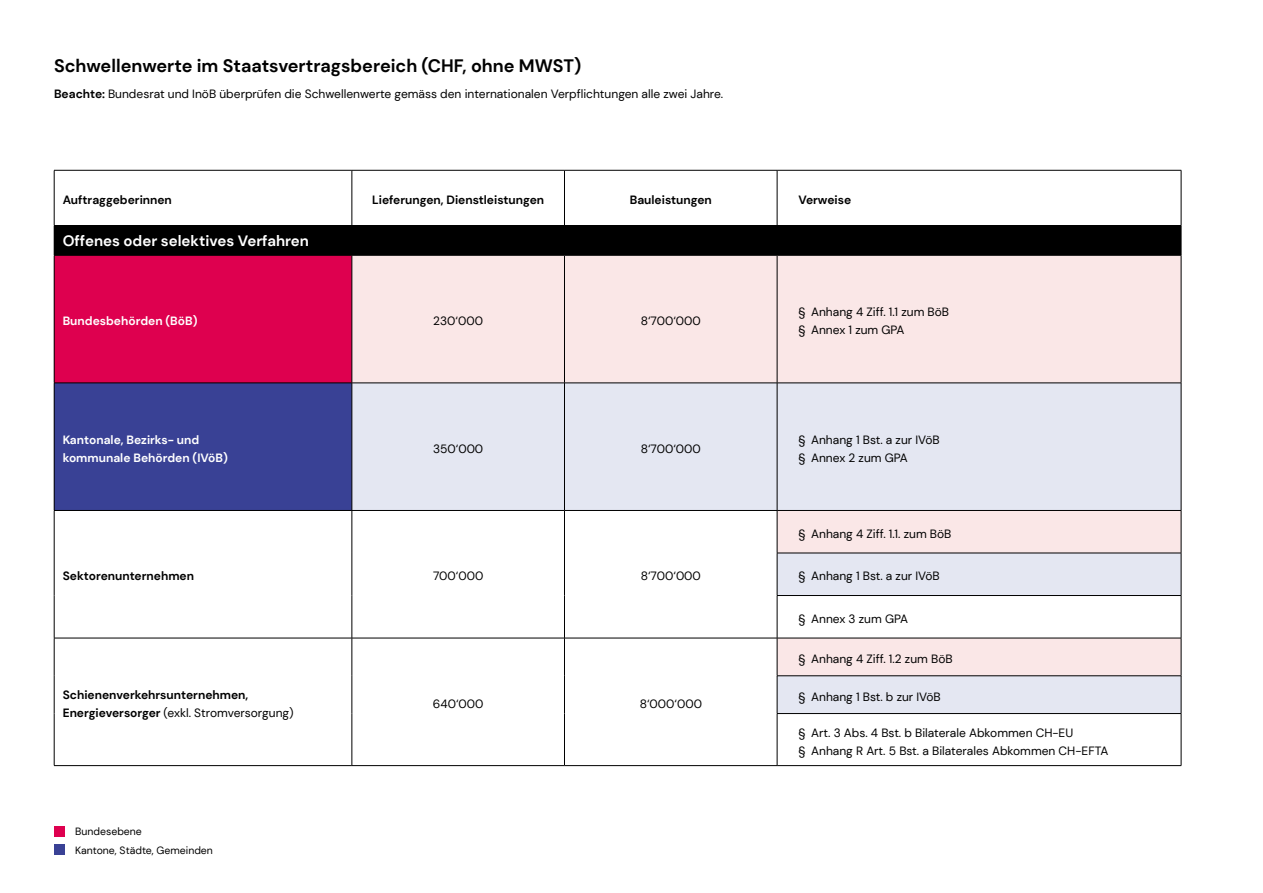
<style>
.page{position:relative;width:1263px;height:893px;background:#fff}
.page>*{position:absolute;margin:0;border:0;box-sizing:border-box;transform-origin:0 0}
.t1{font:700 18px "DM Sans";color:#000}
.t2{font:700 15px "DM Sans";color:#fff}
.t3{font:12px/18px "DM Sans";color:#000}
.t4{font:700 12px/18px "DM Sans";color:#000}
.t5{font:700 12px/18px "DM Sans";color:#fff}
.t6{font:10.5px/18.3px "DM Sans";color:#000}
.s1{font-weight:700}
.s2{font-weight:400}
</style>
<div class="page">
<div style="left:54px;top:226px;width:1127px;height:29px;background:#000"></div>
<div style="left:54px;top:255px;width:298px;height:128px;background:#de004f"></div>
<div style="left:353px;top:256px;width:828px;height:127px;background:#fae7e7"></div>
<div style="left:54px;top:383px;width:298px;height:127px;background:#394195"></div>
<svg style="left:353px;top:384px;width:828px;height:329px;fill:#e4e7f2"></svg>
<hr style="left:54px;top:170px;width:298px;height:1px;background:#000">
<hr style="left:54px;top:170px;width:1px;height:55px;background:#000">
<hr style="left:352px;top:170px;width:212px;height:1px;background:#000">
<hr style="left:352px;top:170px;width:1px;height:55px;background:#000">
<hr style="left:564px;top:170px;width:213px;height:1px;background:#000">
<hr style="left:564px;top:170px;width:1px;height:55px;background:#000">
<hr style="left:777px;top:170px;width:404px;height:1px;background:#000">
<hr style="left:777px;top:170px;width:1px;height:55px;background:#000">
<hr style="left:1181px;top:170px;width:1px;height:55px;background:#000">
<hr style="left:54px;top:225px;width:298px;height:1px;background:#000">
<hr style="left:352px;top:225px;width:212px;height:1px;background:#000">
<hr style="left:564px;top:225px;width:213px;height:1px;background:#000">
<hr style="left:777px;top:225px;width:404px;height:1px;background:#000">
<svg style="left:1181px;top:226px;width:1px;height:29px"></svg>
<hr style="left:54px;top:255px;width:298px;height:1px;background:#000">
<hr style="left:54px;top:255px;width:1px;height:128px;background:#000">
<hr style="left:352px;top:255px;width:212px;height:1px;background:#000">
<hr style="left:352px;top:255px;width:1px;height:128px;background:#000">
<hr style="left:564px;top:255px;width:213px;height:1px;background:#000">
<hr style="left:564px;top:255px;width:1px;height:128px;background:#000">
<hr style="left:777px;top:255px;width:404px;height:1px;background:#000">
<hr style="left:777px;top:255px;width:1px;height:128px;background:#000">
<hr style="left:1181px;top:255px;width:1px;height:128px;background:#000">
<hr style="left:54px;top:383px;width:298px;height:1px;background:#000">
<hr style="left:54px;top:383px;width:1px;height:127px;background:#000">
<hr style="left:352px;top:383px;width:212px;height:1px;background:#000">
<hr style="left:352px;top:383px;width:1px;height:127px;background:#000">
<hr style="left:564px;top:383px;width:213px;height:1px;background:#000">
<hr style="left:564px;top:383px;width:1px;height:127px;background:#000">
<hr style="left:777px;top:383px;width:404px;height:1px;background:#000">
<hr style="left:777px;top:383px;width:1px;height:127px;background:#000">
<hr style="left:1181px;top:383px;width:1px;height:127px;background:#000">
<hr style="left:54px;top:510px;width:298px;height:1px;background:#000">
<hr style="left:54px;top:511px;width:1px;height:42px;background:#000">
<hr style="left:352px;top:510px;width:212px;height:1px;background:#000">
<hr style="left:352px;top:511px;width:1px;height:42px;background:#000">
<hr style="left:564px;top:510px;width:213px;height:1px;background:#000">
<hr style="left:564px;top:511px;width:1px;height:42px;background:#000">
<hr style="left:777px;top:510px;width:404px;height:1px;background:#000">
<hr style="left:777px;top:511px;width:1px;height:42px;background:#000">
<hr style="left:1181px;top:511px;width:1px;height:42px;background:#000">
<hr style="left:54px;top:553px;width:1px;height:42px;background:#000">
<hr style="left:352px;top:553px;width:1px;height:42px;background:#000">
<hr style="left:564px;top:553px;width:1px;height:42px;background:#000">
<hr style="left:777px;top:553px;width:404px;height:1px;background:#000">
<hr style="left:777px;top:553px;width:1px;height:42px;background:#000">
<hr style="left:1181px;top:553px;width:1px;height:42px;background:#000">
<hr style="left:54px;top:595px;width:1px;height:43px;background:#000">
<hr style="left:352px;top:595px;width:1px;height:43px;background:#000">
<hr style="left:564px;top:595px;width:1px;height:43px;background:#000">
<hr style="left:777px;top:595px;width:404px;height:1px;background:#000">
<hr style="left:777px;top:596px;width:1px;height:42px;background:#000">
<hr style="left:1181px;top:596px;width:1px;height:42px;background:#000">
<hr style="left:54px;top:638px;width:298px;height:1px;background:#000">
<hr style="left:54px;top:638px;width:1px;height:38px;background:#000">
<hr style="left:352px;top:638px;width:212px;height:1px;background:#000">
<hr style="left:352px;top:638px;width:1px;height:38px;background:#000">
<hr style="left:564px;top:638px;width:213px;height:1px;background:#000">
<hr style="left:564px;top:638px;width:1px;height:38px;background:#000">
<hr style="left:777px;top:638px;width:404px;height:1px;background:#000">
<hr style="left:777px;top:638px;width:1px;height:38px;background:#000">
<hr style="left:1181px;top:638px;width:1px;height:38px;background:#000">
<hr style="left:54px;top:676px;width:1px;height:37px;background:#000">
<hr style="left:352px;top:676px;width:1px;height:37px;background:#000">
<hr style="left:564px;top:676px;width:1px;height:37px;background:#000">
<hr style="left:777px;top:675px;width:404px;height:1px;background:#000">
<hr style="left:777px;top:676px;width:1px;height:37px;background:#000">
<hr style="left:1181px;top:676px;width:1px;height:37px;background:#000">
<hr style="left:54px;top:713px;width:1px;height:52px;background:#000">
<hr style="left:352px;top:713px;width:1px;height:52px;background:#000">
<hr style="left:564px;top:713px;width:1px;height:52px;background:#000">
<hr style="left:777px;top:713px;width:404px;height:1px;background:#000">
<hr style="left:777px;top:714px;width:1px;height:51px;background:#000">
<hr style="left:1181px;top:714px;width:1px;height:51px;background:#000">
<hr style="left:54px;top:765px;width:298px;height:1px;background:#000">
<hr style="left:352px;top:765px;width:212px;height:1px;background:#000">
<hr style="left:564px;top:765px;width:213px;height:1px;background:#000">
<hr style="left:777px;top:765px;width:404px;height:1px;background:#000">
<div style="left:54px;top:826px;width:11px;height:10px;background:#de004f"></div>
<div style="left:54px;top:844px;width:11px;height:11px;background:#394195"></div>
<h1 class="t1" style="left:54px;top:54px;width:529px">Schwellenwerte im Staatsvertragsbereich (CHF, ohne MWST)</h1>
<p class="t3" style="left:54px;top:85px;width:671px"><span class="s1">Beachte:</span> Bundesrat und InöB überprüfen die Schwellenwerte gemäss den internationalen Verpflichtungen alle zwei Jahre.</p>
<p class="t4" style="left:63px;top:191px;width:111px">Auftraggeberinnen</p>
<p class="t4" style="left:372px;top:191px;width:173px">Lieferungen, Dienstleistungen</p>
<p class="t4" style="left:630px;top:191px;width:84px">Bauleistungen</p>
<p class="t4" style="left:798px;top:191px;width:54px">Verweise</p>
<p class="t2" style="left:63px;top:231px;width:248px">Offenes oder selektives Verfahren</p>
<p class="t5" style="left:63px;top:312px;width:136px">Bundesbehörden (BöB)</p>
<p class="t3" style="left:433px;top:312px;width:51px">230‘000</p>
<p class="t3" style="left:641px;top:312px;width:62px">8‘700‘000</p>
<p class="t3" style="left:798px;top:303px;width:152px">§ Anhang 4 Ziff. 1.1 zum BöB § Annex 1 zum GPA</p>
<p class="t5" style="left:63px;top:430px;width:167px">Kantonale, Bezirks- und kommunale Behörden (IVöB)</p>
<p class="t3" style="left:433px;top:439px;width:52px">350‘000</p>
<p class="t3" style="left:641px;top:439px;width:62px">8‘700‘000</p>
<p class="t3" style="left:798px;top:430px;width:143px">§ Anhang 1 Bst. a zur IVöB § Annex 2 zum GPA</p>
<p class="t4" style="left:63px;top:567px;width:133px">Sektorenunternehmen</p>
<p class="t3" style="left:433px;top:567px;width:52px">700‘000</p>
<p class="t3" style="left:641px;top:567px;width:62px">8‘700‘000</p>
<p class="t4" style="left:63px;top:686px;width:232px">Schienenverkehrsunternehmen,<br>Energieversorger <span class="s2">(exkl. Stromversorgung)</span></p>
<p class="t3" style="left:433px;top:694px;width:52px">640‘000</p>
<p class="t3" style="left:640px;top:694px;width:64px">8‘000‘000</p>
<p class="t6" style="left:75px;top:822px;width:139px">Bundesebene<br>Kantone, Städte, Gemeinden</p>
<p class="t3" style="left:798px;top:524px;width:155px">§ Anhang 4 Ziff. 1.1. zum BöB</p>
<p class="t3" style="left:798px;top:567px;width:143px">§ Anhang 1 Bst. a zur IVöB</p>
<p class="t3" style="left:798px;top:609px;width:111px">§ Annex 3 zum GPA</p>
<p class="t3" style="left:798px;top:650px;width:156px">§ Anhang 4 Ziff. 1.2 zum BöB</p>
<p class="t3" style="left:798px;top:687px;width:144px">§ Anhang 1 Bst. b zur IVöB</p>
<p class="t3" style="left:798px;top:723px;width:312px">§ Art. 3 Abs. 4 Bst. b Bilaterale Abkommen CH-EU<br>§ Anhang R Art. 5 Bst. a Bilaterales Abkommen CH-EFTA</p>
</div>
